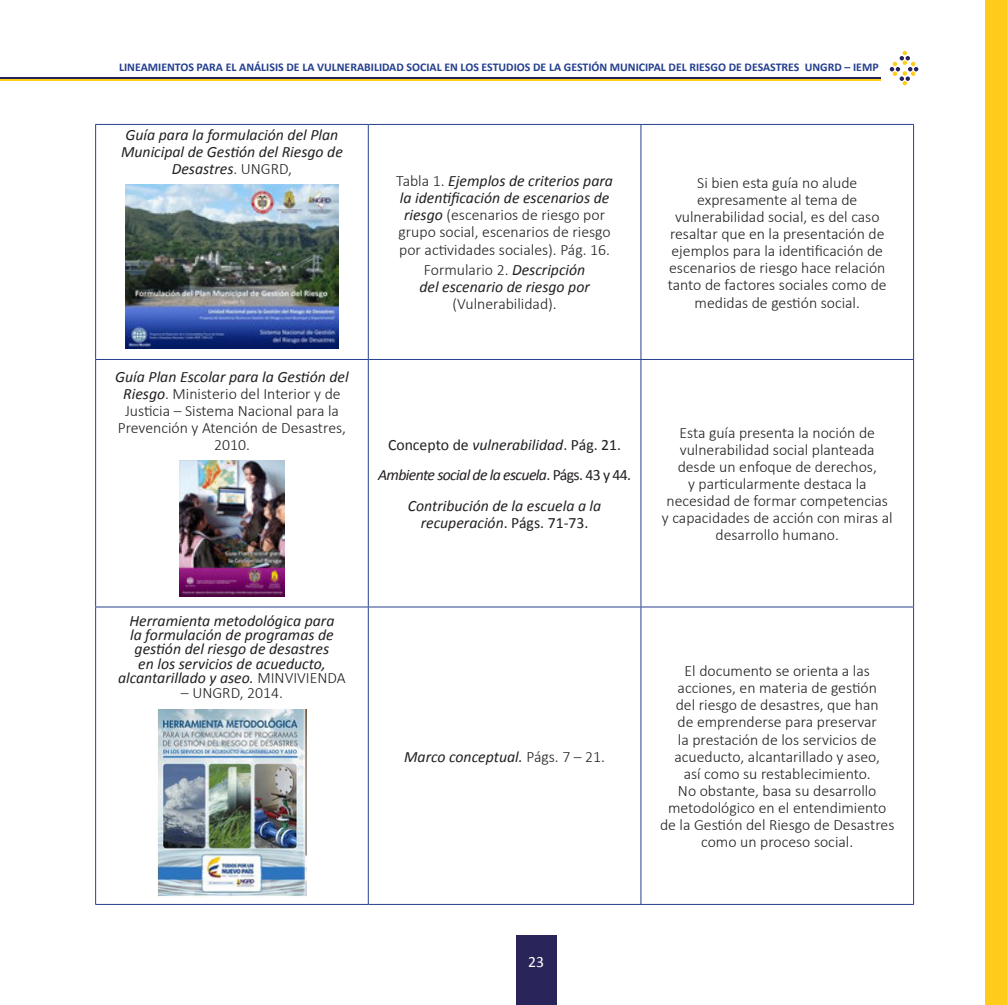
<style>
.page{position:relative;width:1007px;height:1005px;background:#fff}
.page>*{position:absolute;margin:0;border:0;box-sizing:border-box;transform-origin:0 0}
.t1{font:300 15.75px/17px "Calibri";color:#231f20;text-align:center}
.t2{font:italic 15.75px/14.5px "Calibri";color:#231f20;text-align:center}
.t3{font:italic 15.75px/30.4px "Calibri";letter-spacing:-.025em;color:#231f20;text-align:center}
.t4{font:15.75px "Calibri";color:#fff}
.t5{font:700 11.9px "Calibri";color:#253f8e}
.s1{font-weight:300;font-style:normal}
.s2{font-weight:400;font-style:italic}
.s3{font-style:normal}
</style>
<div class="page">
<hr style="left:0;top:78px;width:881px;height:1px;background:#262358">
<hr style="left:0;top:79px;width:881px;height:1px;background:#fecd16">
<div style="left:516px;top:935px;width:41px;height:70px;background:#292459"></div>
<div style="left:984px;top:0;width:23px;height:1005px;background:#ffcc1b"></div>
<svg style="left:890px;top:51px;width:28px;height:34px"></svg>
<hr style="left:95px;top:124px;width:273px;height:1px;background:#253f8e">
<hr style="left:368px;top:124px;width:273px;height:1px;background:#253f8e">
<hr style="left:641px;top:124px;width:273px;height:1px;background:#253f8e">
<hr style="left:95px;top:606px;width:273px;height:1px;background:#253f8e">
<hr style="left:368px;top:606px;width:273px;height:1px;background:#253f8e">
<hr style="left:641px;top:606px;width:273px;height:1px;background:#253f8e">
<hr style="left:95px;top:125px;width:1px;height:234px;background:#253f8e">
<hr style="left:368px;top:125px;width:1px;height:234px;background:#253f8e">
<hr style="left:641px;top:125px;width:1px;height:234px;background:#253f8e">
<hr style="left:913px;top:125px;width:1px;height:234px;background:#253f8e">
<hr style="left:95px;top:359px;width:273px;height:1px;background:#253f8e">
<hr style="left:95px;top:360px;width:1px;height:246px;background:#253f8e">
<hr style="left:368px;top:359px;width:273px;height:1px;background:#253f8e">
<hr style="left:368px;top:360px;width:1px;height:246px;background:#253f8e">
<hr style="left:641px;top:359px;width:273px;height:1px;background:#253f8e">
<hr style="left:641px;top:360px;width:1px;height:246px;background:#253f8e">
<hr style="left:913px;top:360px;width:1px;height:246px;background:#253f8e">
<hr style="left:95px;top:607px;width:1px;height:297px;background:#253f8e">
<hr style="left:368px;top:607px;width:1px;height:297px;background:#253f8e">
<hr style="left:641px;top:607px;width:1px;height:297px;background:#253f8e">
<hr style="left:913px;top:607px;width:1px;height:297px;background:#253f8e">
<hr style="left:95px;top:904px;width:273px;height:1px;background:#253f8e">
<hr style="left:368px;top:904px;width:273px;height:1px;background:#253f8e">
<hr style="left:641px;top:904px;width:273px;height:1px;background:#253f8e">
<img style="left:126px;top:185px;width:212px;height:164px">
<img style="left:180px;top:460px;width:104px;height:136px">
<img style="left:158px;top:709px;width:148px;height:188px">
<p class="t5" style="left:119px;top:60px;width:761px">LINEAMIENTOS PARA EL ANÁLISIS DE LA VULNERABILIDAD SOCIAL EN LOS ESTUDIOS DE LA GESTIÓN MUNICIPAL DEL RIESGO DE DESASTRES UNGRD – IEMP</p>
<p class="t2" style="left:121px;top:125px;width:223px;line-height:17px">Guía para la formulación del Plan<br>Municipal de Gestión del Riesgo de<br>Desastres<span class="s1">. UNGRD,</span></p>
<p class="t1" style="left:115px;top:368px;width:235px"><span class="s2">Guía Plan Escolar para la Gestión del<br>Riesgo</span>. Ministerio del Interior y de<br>Justicia – Sistema Nacional para la<br>Prevención y Atención de Desastres,<br>2010.</p>
<p class="t1" style="left:396px;top:172px;width:218px">Tabla 1. <span class="s2">Ejemplos de criterios para la identificación de escenarios de riesgo</span> (escenarios de riesgo por grupo social, escenarios de riesgo por actividades sociales). Pág. 16.</p>
<p class="t2" style="left:419px;top:261px;width:172px;line-height:17px;text-align:left"><span class="s1">Formulario 2.</span> Descripción del escenario de riesgo por</p>
<p class="t1" style="left:452px;top:295px;width:106px">(Vulnerabilidad).</p>
<p class="t3" style="left:378px;top:429px;width:254px"><span class="s3">Concepto de</span> vulnerabilidad<span class="s3">. Pág. 21.<br></span>Ambiente social de la escuela<span class="s3">. Págs. 43 y 44.<br></span>Contribución de la escuela a la</p>
<p class="t2" style="left:421px;top:515px;width:169px">recuperación<span class="s3">. Págs. 71-73.</span></p>
<p class="t2" style="left:118px;top:612px;width:229px">Herramienta metodológica para<br>la formulación de programas de gestión del riesgo de desastres<br>en los servicios de acueducto, alcantarillado y aseo. <span class="s1">MINVIVIENDA</span></p>
<p class="t1" style="left:181px;top:684px;width:104px">– UNGRD, 2014.</p>
<p class="t2" style="left:404px;top:748px;width:202px">Marco conceptual. <span class="s1">Págs. 7 – 21.</span></p>
<p class="t1" style="left:668px;top:174px;width:220px">Si bien esta guía no alude expresamente al tema de vulnerabilidad social, es del caso resaltar que en la presentación de ejemplos para la identificación de escenarios de riesgo hace relación tanto de factores sociales como de medidas de gestión social.</p>
<p class="t1" style="left:662px;top:424px;width:232px">Esta guía presenta la noción de vulnerabilidad social planteada desde un enfoque de derechos,<br>y particularmente destaca la necesidad de formar competencias y capacidades de acción con miras al desarrollo humano.</p>
<p class="t1" style="left:660px;top:662px;width:236px">El documento se orienta a las acciones, en materia de gestión<br>del riesgo de desastres, que han<br>de emprenderse para preservar<br>la prestación de los servicios de acueducto, alcantarillado y aseo,<br>así como su restablecimiento.<br>No obstante, basa su desarrollo metodológico en el entendimiento de la Gestión del Riesgo de Desastres como un proceso social.</p>
<p class="t4" style="left:528px;top:952px;width:17px">23</p>
</div>
